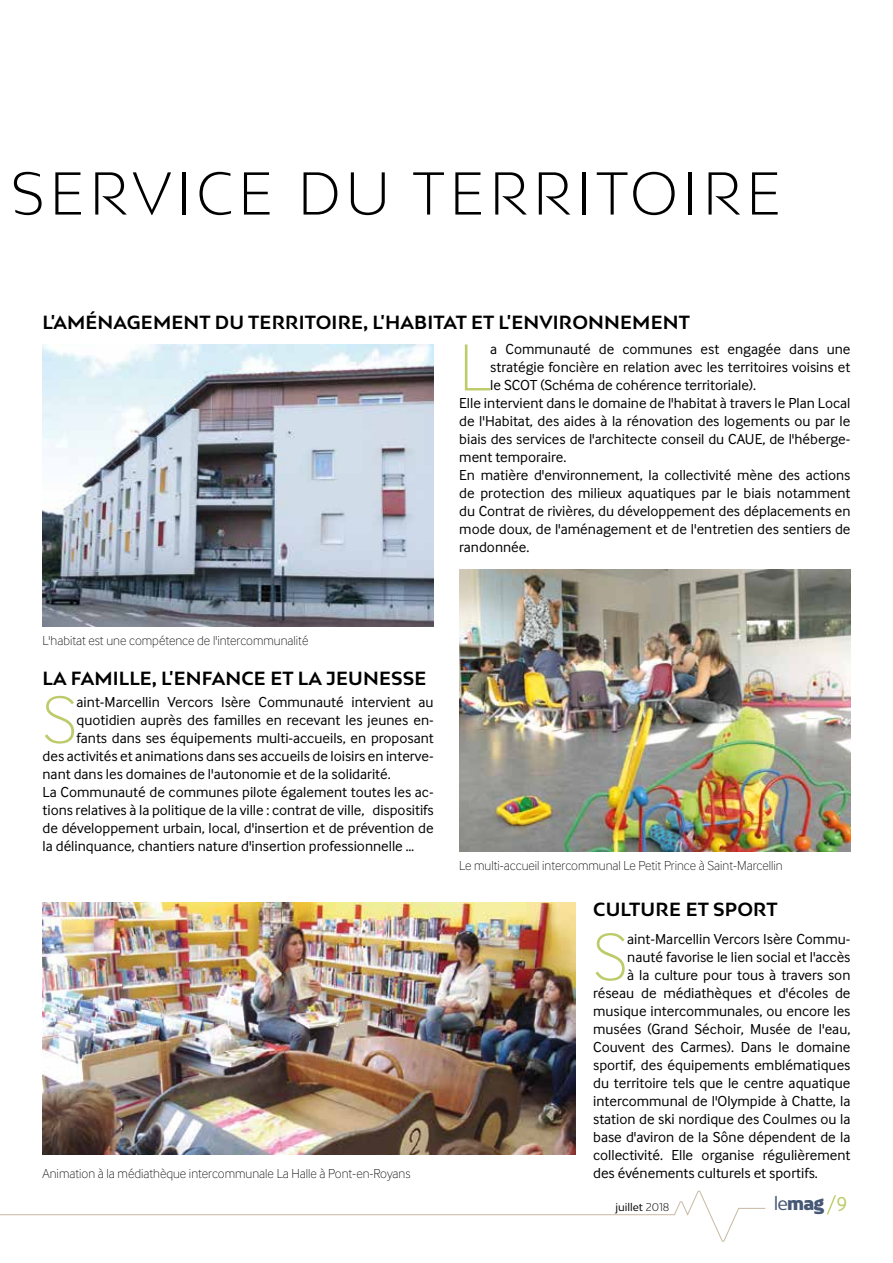
<style>
.page{position:relative;width:893px;height:1263px;background:#fff}
.page>*{position:absolute;margin:0;border:0;box-sizing:border-box;transform-origin:0 0}
.t1{font:100 69px "Inter Face";color:#becb6b}
.t2{font:300 57px "Bw Mitga";letter-spacing:.07em;color:#000}
.t3{font:700 18px "Bw Mitga";letter-spacing:.01em;color:#000}
.t4{font:900 18px "Bw Mitga";color:#465876}
.t5{font:15px "Inter Face";color:#000}
.t6{font:100 13.5px "Inter Face";color:#000}
.t7{font:10.5px "Bw Mitga";color:#000}
.s1{font-weight:300}
.s2{font-weight:400}
.s3{font-family:"Inter Face";font-weight:400;font-size:21px;color:#becb6b}
</style>
<div class="page">
<img style="left:43px;top:344px;width:391px;height:282px">
<img style="left:459px;top:570px;width:391px;height:282px">
<img style="left:43px;top:902px;width:532px;height:252px">
<svg style="left:0;top:1190px;width:766px;height:52px"></svg>
<svg style="left:827px;top:1195px;width:9px;height:20px"></svg>
<h2 class="t2" style="left:11px;top:156px;width:772px">SERVICE DU TERRITOIRE</h2>
<p class="t3" style="left:43px;top:310px;width:649px">L'AMÉNAGEMENT DU TERRITOIRE, L'HABITAT ET L'ENVIRONNEMENT</p>
<h1 class="t1" style="left:459px;top:329px;width:33px">L</h1>
<p class="t5" style="left:490px;top:341px;width:362px">a Communauté de communes est engagée dans une</p>
<p class="t5" style="left:490px;top:359px;width:362px">stratégie foncière en relation avec les territoires voisins et</p>
<p class="t5" style="left:490px;top:377px;width:267px">le SCOT (Schéma de cohérence territoriale).</p>
<p class="t5" style="left:459px;top:395px;width:393px">Elle intervient dans le domaine de l'habitat à travers le Plan Local</p>
<p class="t5" style="left:459px;top:413px;width:393px">de l'Habitat, des aides à la rénovation des logements ou par le</p>
<p class="t5" style="left:459px;top:431px;width:393px">biais des services de l'architecte conseil du CAUE, de l'héberge-</p>
<p class="t5" style="left:459px;top:449px;width:109px">ment temporaire.</p>
<p class="t5" style="left:459px;top:467px;width:393px">En matière d'environnement, la collectivité mène des actions</p>
<p class="t5" style="left:459px;top:485px;width:393px">de protection des milieux aquatiques par le biais notamment</p>
<p class="t5" style="left:459px;top:503px;width:393px">du Contrat de rivières, du développement des déplacements en</p>
<p class="t5" style="left:459px;top:521px;width:393px">mode doux, de l'aménagement et de l'entretien des sentiers de</p>
<p class="t5" style="left:459px;top:539px;width:72px">randonnée.</p>
<p class="t6" style="left:43px;top:632px;width:267px">L'habitat est une compétence de l'intercommunalité</p>
<p class="t3" style="left:43px;top:666px;width:385px">LA FAMILLE, L'ENFANCE ET LA JEUNESSE</p>
<h1 class="t1" style="left:43px;top:681px;width:36px">S</h1>
<p class="t5" style="left:77px;top:693px;width:359px">aint-Marcellin Vercors Isère Communauté intervient au</p>
<p class="t5" style="left:77px;top:711px;width:359px">quotidien auprès des familles en recevant les jeunes en-</p>
<p class="t5" style="left:77px;top:729px;width:359px">fants dans ses équipements multi-accueils, en proposant</p>
<p class="t5" style="left:43px;top:747px;width:393px">des activités et animations dans ses accueils de loisirs en interve-</p>
<p class="t5" style="left:43px;top:765px;width:350px">nant dans les domaines de l'autonomie et de la solidarité.</p>
<p class="t5" style="left:43px;top:783px;width:393px">La Communauté de communes pilote également toutes les ac-</p>
<p class="t5" style="left:43px;top:801px;width:393px">tions relatives à la politique de la ville : contrat de ville, dispositifs</p>
<p class="t5" style="left:43px;top:819px;width:393px">de développement urbain, local, d'insertion et de prévention de</p>
<p class="t5" style="left:43px;top:837px;width:373px">la délinquance, chantiers nature d'insertion professionnelle …</p>
<p class="t6" style="left:43px;top:1166px;width:369px">Animation à la médiathèque intercommunale La Halle à Pont-en-Royans</p>
<p class="t6" style="left:459px;top:858px;width:325px">Le multi-accueil intercommunal Le Petit Prince à Saint-Marcellin</p>
<p class="t3" style="left:593px;top:897px;width:186px">CULTURE ET SPORT</p>
<h1 class="t1" style="left:593px;top:918px;width:36px">S</h1>
<p class="t5" style="left:627px;top:930px;width:225px">aint-Marcellin Vercors Isère Commu-</p>
<p class="t5" style="left:627px;top:948px;width:225px">nauté favorise le lien social et l'accès</p>
<p class="t5" style="left:627px;top:966px;width:225px">à la culture pour tous à travers son</p>
<p class="t5" style="left:593px;top:984px;width:259px">réseau de médiathèques et d'écoles de</p>
<p class="t5" style="left:593px;top:1002px;width:259px">musique intercommunales, ou encore les</p>
<p class="t5" style="left:593px;top:1020px;width:259px">musées (Grand Séchoir, Musée de l'eau,</p>
<p class="t5" style="left:593px;top:1038px;width:259px">Couvent des Carmes). Dans le domaine</p>
<p class="t5" style="left:593px;top:1056px;width:259px">sportif, des équipements emblématiques</p>
<p class="t5" style="left:593px;top:1074px;width:259px">du territoire tels que le centre aquatique</p>
<p class="t5" style="left:593px;top:1092px;width:259px">intercommunal de l'Olympide à Chatte, la</p>
<p class="t5" style="left:593px;top:1110px;width:259px">station de ski nordique des Coulmes ou la</p>
<p class="t5" style="left:593px;top:1128px;width:259px">base d'aviron de la Sône dépendent de la</p>
<p class="t5" style="left:593px;top:1146px;width:259px">collectivité. Elle organise régulièrement</p>
<p class="t5" style="left:593px;top:1164px;width:226px">des événements culturels et sportifs.</p>
<p class="t7" style="left:615px;top:1200px;width:56px">juillet <span class="s1">2018</span></p>
<p class="t4" style="left:774px;top:1191px;width:75px"><span class="s2">le</span>mag <span class="s3">9</span></p>
</div>
